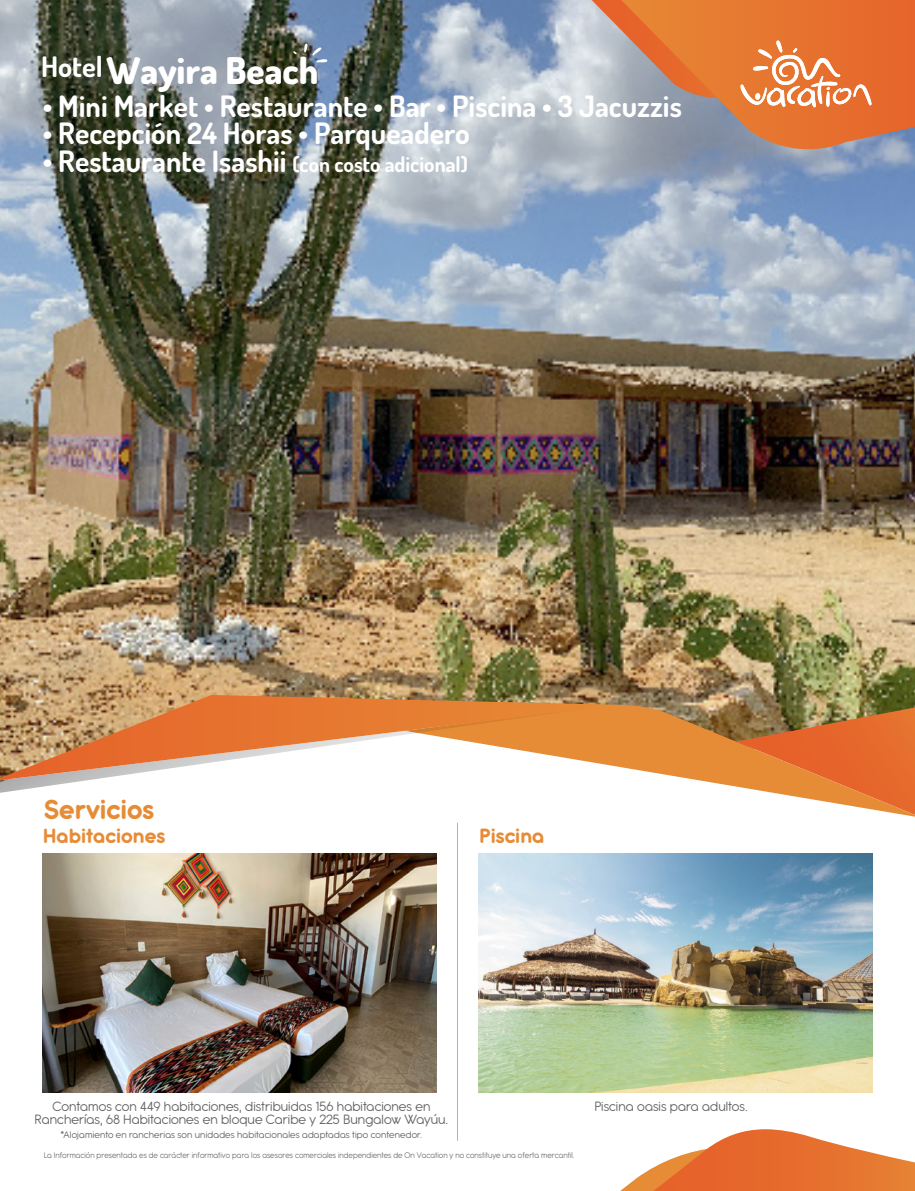
<style>
.page{position:relative;width:915px;height:1191px;background:#fff}
.page>*{position:absolute;margin:0;border:0;box-sizing:border-box;transform-origin:0 0}
.t1{font:800 36.75px "Dosis";color:#fff}
.t2{font:700 30px "Antipasto Pro";color:#e68c36}
.t3{font:700 29.4px "Dosis";color:#fff}
.t4{font:700 22.5px "Antipasto Pro";color:#e68c36}
.t5{font:14.7px/13.5px "Antipasto Pro";letter-spacing:.005em;color:#646463;text-align:center}
.t6{font:10.5px "Antipasto Pro";letter-spacing:.015em;color:#646463}
.t7{font:9px "Antipasto Pro";color:#71716e;scale:.96 1}
.s1{font-size:21px}
</style>
<div class="page">
<img style="left:478px;top:853px;width:394px;height:239px">
<hr style="left:457px;top:823px;width:1px;height:317px;background:#b3b3b3">
<img style="left:0;top:0;width:914px;height:703px">
<svg style="left:620px;top:1129px;width:294px;height:62px"></svg>
<svg style="left:621px;top:0;width:293px;height:155px;background:#bd7f65"></svg>
<svg style="left:591px;top:0;width:280px;height:108px;background:#db8b5c"></svg>
<img style="left:42px;top:853px;width:394px;height:239px">
<svg style="left:617px;top:703px;width:297px;height:114px"></svg>
<svg style="left:0;top:780px;width:88px;height:13px"></svg>
<svg style="left:0;top:695px;width:617px;height:85px"></svg>
<svg style="left:293px;top:43px;width:34px;height:20px"></svg>
<h1 class="t1" style="left:41px;top:47px;width:279px"><sup>Hotel</sup>Wayira Beach</h1>
<h3 class="t3" style="left:43px;top:87px;width:640px">• Mini Market • Restaurante • Bar • Piscina • 3 Jacuzzis</h3>
<h3 class="t3" style="left:43px;top:115px;width:428px">• Recepción 24 Horas • Parqueadero</h3>
<h3 class="t3" style="left:43px;top:142px;width:426px">• Restaurante Isashii <span class="s1">(con costo adicional)</span></h3>
<h2 class="t2" style="left:44px;top:791px;width:112px">Servicios</h2>
<h3 class="t4" style="left:43px;top:822px;width:124px">Habitaciones</h3>
<h3 class="t4" style="left:479px;top:822px;width:67px">Piscina</h3>
<p class="t5" style="left:35px;top:1099px;width:415px">Contamos con 449 habitaciones, distribuidas 156 habitaciones en<br>Rancherías, 68 Habitaciones en bloque Caribe y 225 Bungalow Wayúu.</p>
<p class="t6" style="left:61px;top:1128px;width:362px">*Alojamiento en rancherias son unidades habitacionales adaptadas tipo contenedor.</p>
<p class="t7" style="left:44px;top:1150px;width:554px">La Información presentada es de carácter informativo para los asesores comerciales independientes de On Vacation y no constituye una oferta mercantil.</p>
<p class="t5" style="left:594px;top:1099px;width:155px">Piscina oasis para adultos.</p>
</div>
